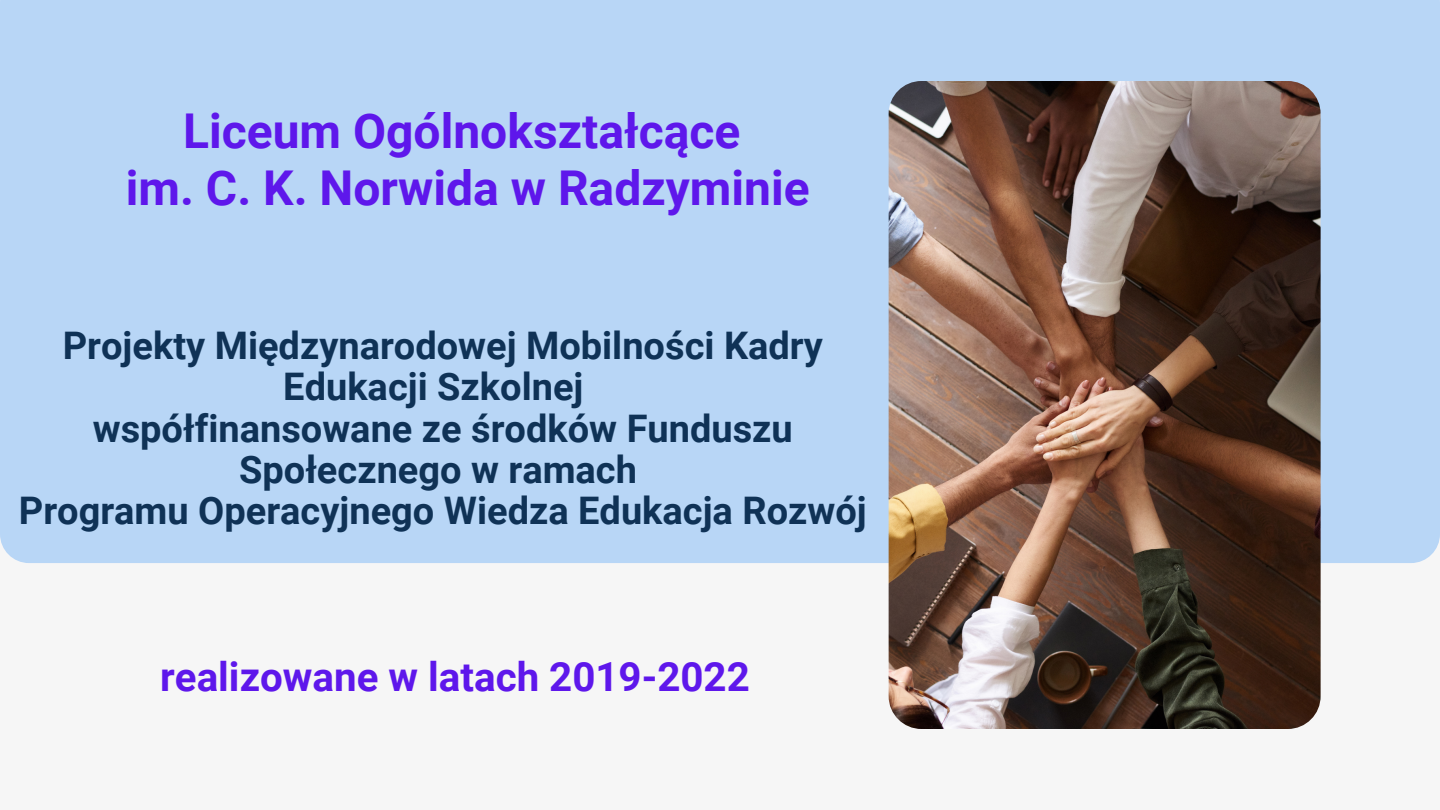
<style>
.page{position:relative;width:1440px;height:810px;background:#f6f6f6}
.page>*{position:absolute;margin:0;border:0;box-sizing:border-box;transform-origin:0 0}
.t1{font:700 48px/57px "Roboto";color:#5e17eb;text-align:center}
.t2{font:700 40.3px "Roboto";color:#5e17eb}
.t3{font:700 38px/41.2px "Roboto";color:#0f3256;text-align:center}
</style>
<div class="page">
<div style="left:0;top:0;width:1440px;height:563px;background:#b8d6f6"></div>
<img style="left:889px;top:81px;width:432px;height:648px;border-radius:33px">
<p class="t1" style="left:126px;top:103px;width:685px">Liceum Ogólnokształcące<br>im. C. K. Norwida w Radzyminie</p>
<p class="t3" style="left:19px;top:326px;width:849px">Projekty Międzynarodowej Mobilności Kadry Edukacji Szkolnej<br>współfinansowane ze środków Funduszu Społecznego w ramach<br>Programu Operacyjnego Wiedza Edukacja Rozwój</p>
<p class="t2" style="left:160px;top:654px;width:591px">realizowane w latach 2019-2022</p>
</div>
